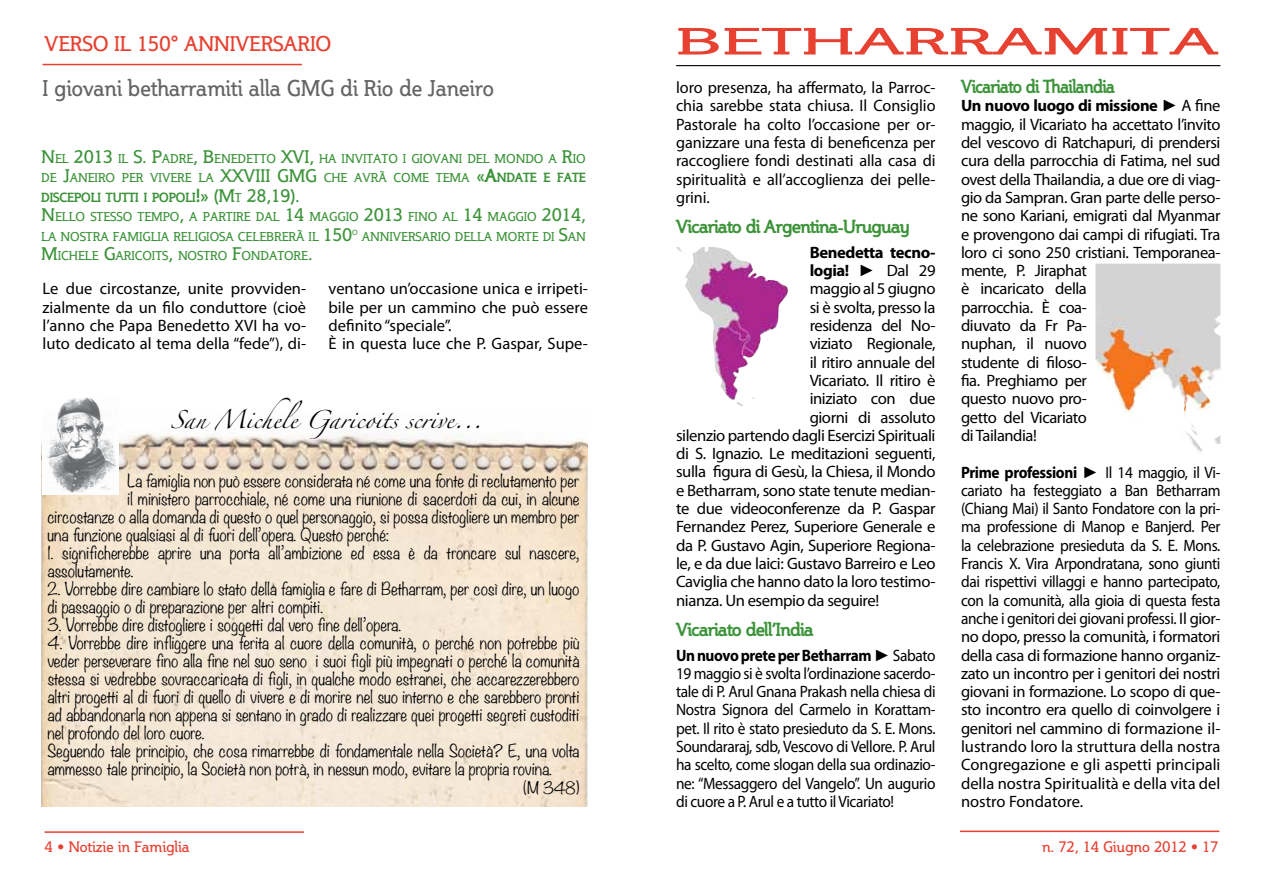
<style>
.page{position:relative;width:1263px;height:893px;background:#fff}
.page>*{position:absolute;margin:0;border:0;box-sizing:border-box;transform-origin:0 0}
.t1{font:37.5px "Steinem";color:#e64131;scale:1.97 1}
.t2{font:22.5px "Steinem";color:#636466;scale:.95 1}
.t3{font:21px "Steinem";letter-spacing:-.005em;color:#e64131}
.t4{font:700 18px "Steinem";letter-spacing:-.025em;color:#3c9339}
.t5{font:700 18px "Steinem";letter-spacing:-.025em;color:#3c9339;scale:.93 1}
.t6{font:16.5px/18.3px "Myriad Pro";letter-spacing:-.025em;color:#000;text-align:justify}
.t7{font:16.5px/18.3px "Myriad Pro";letter-spacing:-.025em;color:#000;text-align:justify;scale:.93 1}
.t8{font:16.5px/18.3px "Myriad Pro";color:#000}
.t9{font:16.5px "Zapfino";letter-spacing:-.005em;color:#000}
.t10{font:700 16.5px "Myriad Pro";letter-spacing:-.025em;color:#000}
.t11{font:300 15.75px/18px "Noteworthy";color:#000}
.t12{font:15px "Steinem";color:#e64131}
.t13{font:300 15px "Noteworthy";color:#000}
.t14{font:12.6px/19.5px "Steinem";color:#3c9339}
.t15{font:7.35px "Steinem";color:#3c9339}
.s1{font-size:18px}
.s2{font-weight:700;font-size:18px}
.s3{font-weight:700}
.s4{font-family:"Times New Roman"}
.s5{font-family:"Times New Roman";font-weight:400}
.s6{font-weight:400}
</style>
<div class="page">
<hr style="left:45px;top:831px;width:259px;height:2px;background:#e64131">
<hr style="left:960px;top:831px;width:259px;height:1px;background:#e64131">
<img style="left:41px;top:431px;width:547px;height:376px">
<img style="left:42px;top:397px;width:77px;height:97px">
<img style="left:676px;top:247px;width:112px;height:159px">
<img style="left:1095px;top:264px;width:125px;height:188px">
<hr style="left:676px;top:65px;width:544px;height:1px;background:#000">
<hr style="left:43px;top:64px;width:259px;height:1px;background:#e64131">
<p class="t3" style="left:45px;top:32px;width:39px">verso</p>
<p class="t3" style="left:114px;top:32px;width:85px">il 150° anniv</p>
<p class="t3" style="left:249px;top:32px;width:24px">ersario</p>
<h2 class="t2" style="left:43px;top:76px;width:477px">I giovani betharramiti alla GMG di Rio de Janeiro</h2>
<p class="t14" style="left:41px;top:149px;width:546px"><span class="s1">N</span>EL <span class="s1">2013</span> IL <span class="s1">S. P</span>ADRE<span class="s1">, B</span>ENEDETTO <span class="s1">XVI,</span> HA INVITATO I GIOVANI DEL MONDO A <span class="s1">R</span>IO<br>DE <span class="s1">J</span>ANEIRO PER VIVERE LA <span class="s1">XXVIII GMG</span></p>
<p class="t14" style="left:324px;top:168px;width:263px">CHE AVRÀ COME TEMA <span class="s1">«</span><span class="s2">A</span><span class="s3">NDATE E FATE</span></p>
<p class="t14" style="left:41px;top:188px;width:546px"><span class="s3">DISCEPOLI TUTTI I POPOLI</span><span class="s2">!</span><span class="s1">» (M</span>T <span class="s1">28,19).<br>N</span>ELLO STESSO TEMPO<span class="s1">,</span> A PARTIRE DAL <span class="s1">14</span> MAGGIO <span class="s1">2013</span> FINO AL <span class="s1">14</span> MAGGIO <span class="s1">2014,<br></span>LA NOSTRA FAMIGLIA RELIGIOSA CELEBRERÀ IL <span class="s1">150</span></p>
<p class="t15" style="left:352px;top:228px;width:7px">O</p>
<p class="t14" style="left:362px;top:227px;width:225px">ANNIVERSARIO DELLA MORTE DI <span class="s1">S</span>AN</p>
<p class="t14" style="left:41px;top:246px;width:273px"><span class="s1">M</span>ICHELE <span class="s1">G</span>ARICOITS<span class="s1">,</span> NOSTRO <span class="s1">F</span>ONDATORE<span class="s1">.</span></p>
<p class="t6" style="left:42px;top:280px;width:265px">Le due circostanze, unite provviden&shy;zialmente da un filo conduttore (cioè l’anno che Papa Benedetto XVI ha vo&shy;luto dedicato al tema della “fede”), di-</p>
<p class="t8" style="left:329px;top:280px;width:261px">ventano un’occasione unica e irripeti&shy;bile per un cammino che può essere definito “speciale”.<br>È in questa luce che P. Gaspar, Supe-</p>
<p class="t9" style="left:170px;top:412px;width:313px">San Michele Garicoits scrive...</p>
<p class="t11" style="left:128px;top:471px;width:453px">La famiglia non può essere considerata né come una fonte di reclutamento per</p>
<p class="t11" style="left:128px;top:489px;width:453px">il ministero parrocchiale, né come una riunione di sacerdoti da cui, in alcune</p>
<p class="t11" style="left:47px;top:507px;width:533px">circostanze o alla domanda di questo o quel personaggio, si possa distogliere un membro per</p>
<p class="t11" style="left:47px;top:525px;width:343px">una funzione qualsiasi al di fuori dell’opera. Questo perché:</p>
<p class="t11" style="left:47px;top:543px;width:533px">1. significherebbe aprire una porta all’ambizione ed essa è da troncare sul nascere, assolutamente.</p>
<p class="t11" style="left:47px;top:579px;width:533px">2. Vorrebbe dire cambiare lo stato della famiglia e fare di Betharram, per così dire, un luogo di passaggio o di preparazione per altri compiti.</p>
<p class="t11" style="left:47px;top:615px;width:355px">3. Vorrebbe dire distogliere i soggetti dal vero fine dell’opera.</p>
<p class="t11" style="left:47px;top:633px;width:533px">4. Vorrebbe dire infliggere una ferita al cuore della comunità, o perché non potrebbe più veder perseverare fino alla fine nel suo seno i suoi figli più impegnati o perché la comunità stessa si vedrebbe sovraccaricata di figli, in qualche modo estranei, che accarezzerebbero altri progetti al di fuori di quello di vivere e di morire nel suo interno e che sarebbero pronti ad abbandonarla non appena si sentano in grado di realizzare quei progetti segreti custoditi nel profondo del loro cuore.<br>Seguendo tale principio, che cosa rimarrebbe di fondamentale nella Società? E, una volta ammesso tale principio, la Società non potrà, in nessun modo, evitare la propria rovina.</p>
<p class="t13" style="left:523px;top:775px;width:58px">(M 348)</p>
<h1 class="t1" style="left:675px;top:21px;width:277px">BETHARRAMITA</h1>
<p class="t5" style="left:961px;top:76px;width:167px">Vicariato di Thailandia</p>
<p class="t6" style="left:961px;top:97px;width:261px;text-align:left"><span class="s3">Un nuovo luogo di missione</span> <span class="s4">►</span> A fine maggio, il Vicariato ha accettato l’invito del vescovo di Ratchapuri, di prendersi cura della parrocchia di Fatima, nel sud ovest della Thailandia, a due ore di viag&shy;gio da Sampran. Gran parte delle perso&shy;ne sono Kariani, emigrati dal Myanmar e provengono dai campi di rifugiati. Tra loro ci sono 250 cristiani. Temporanea&shy;mente, P. Jiraphat<br>è incaricato della<br>parrocchia. È coa-<br>diuvato da Fr Pa-<br>nuphan, il nuovo<br>studente di filoso-<br>fia. Preghiamo per<br>questo nuovo pro-<br>getto del Vicariato<br>di Tailandia!</p>
<p class="t7" style="left:961px;top:463px;width:280px"><span class="s3">Prime professioni</span> <span class="s4">►</span> Il 14 maggio, il Vi&shy;cariato ha festeggiato a Ban Betharram (Chiang Mai) il Santo Fondatore con la pri&shy;ma professione di Manop e Banjerd. Per la celebrazione presieduta da S. E. Mons.<br>Francis X. Vira Arpondratana, sono giunti dai rispettivi villaggi e hanno partecipato, con la comunità, alla gioia di questa festa anche i genitori dei giovani professi. Il gior&shy;no dopo, presso la comunità, i formatori della casa di formazione hanno organiz&shy;zato un incontro per i genitori dei nostri giovani in formazione. Lo scopo di que&shy;sto incontro era quello di coinvolgere i genitori nel cammino di formazione il&shy;lustrando loro la struttura della nostra Congregazione e gli aspetti principali della nostra Spiritualità e della vita del nostro Fondatore.</p>
<p class="t6" style="left:676px;top:78px;width:261px">loro presenza, ha affermato, la Parroc&shy;chia sarebbe stata chiusa. Il Consiglio Pastorale ha colto l’occasione per or&shy;ganizzare una festa di beneficenza per raccogliere fondi destinati alla casa di spiritualità e all’accoglienza dei pelle&shy;grini.</p>
<p class="t4" style="left:676px;top:216px;width:235px">Vicariato di Argentina-Uruguay</p>
<p class="t10" style="left:810px;top:242px;width:127px">Benedetta tecno-</p>
<p class="t10" style="left:810px;top:260px;width:127px">logia! <span class="s5">►</span> <span class="s6">Dal 29</span></p>
<p class="t6" style="left:810px;top:280px;width:127px">maggio al 5 giugno</p>
<p class="t6" style="left:810px;top:298px;width:127px">si è svolta, presso la</p>
<p class="t6" style="left:810px;top:316px;width:127px">residenza del No-</p>
<p class="t6" style="left:810px;top:334px;width:127px">viziato Regionale,</p>
<p class="t6" style="left:810px;top:353px;width:127px">il ritiro annuale del</p>
<p class="t6" style="left:810px;top:371px;width:127px">Vicariato. Il ritiro è</p>
<p class="t6" style="left:810px;top:389px;width:127px">iniziato con due</p>
<p class="t6" style="left:810px;top:408px;width:127px">giorni di assoluto</p>
<p class="t6" style="left:676px;top:426px;width:261px">silenzio partendo dagli Esercizi Spirituali</p>
<p class="t6" style="left:676px;top:444px;width:261px">di S. Ignazio. Le meditazioni seguenti,</p>
<p class="t6" style="left:676px;top:463px;width:261px">sulla figura di Gesù, la Chiesa, il Mondo</p>
<p class="t6" style="left:676px;top:481px;width:261px">e Betharram, sono state tenute median-</p>
<p class="t6" style="left:676px;top:499px;width:261px">te due videoconferenze da P. Gaspar</p>
<p class="t6" style="left:676px;top:517px;width:261px">Fernandez Perez, Superiore Generale e</p>
<p class="t6" style="left:676px;top:536px;width:261px">da P. Gustavo Agin, Superiore Regiona-</p>
<p class="t6" style="left:676px;top:554px;width:261px">le, e da due laici: Gustavo Barreiro e Leo</p>
<p class="t6" style="left:676px;top:572px;width:261px">Caviglia che hanno dato la loro testimo-</p>
<p class="t6" style="left:676px;top:591px;width:205px">nianza. Un esempio da seguire!</p>
<p class="t4" style="left:676px;top:620px;width:139px">Vicariato dell’India</p>
<p class="t7" style="left:676px;top:646px;width:280px"><span class="s3">Un nuovo prete per Betharram</span><span class="s4">►</span> Sabato 19 maggio si è svolta l’ordinazione sacerdo&shy;tale di P. Arul Gnana Prakash nella chiesa di Nostra Signora del Carmelo in Korattam&shy;pet. Il rito è stato presieduto da S. E. Mons.<br>Soundararaj, sdb, Vescovo di Vellore. P. Arul ha scelto, come slogan della sua ordinazio&shy;ne: “Messaggero del Vangelo”. Un augurio di cuore a P. Arul e a tutto il Vicariato!</p>
<p class="t12" style="left:45px;top:838px;width:146px">4 • Notizie in Famiglia</p>
<p class="t12" style="left:1042px;top:838px;width:178px">n. 72, 14 Giugno 2012 • 17</p>
</div>
